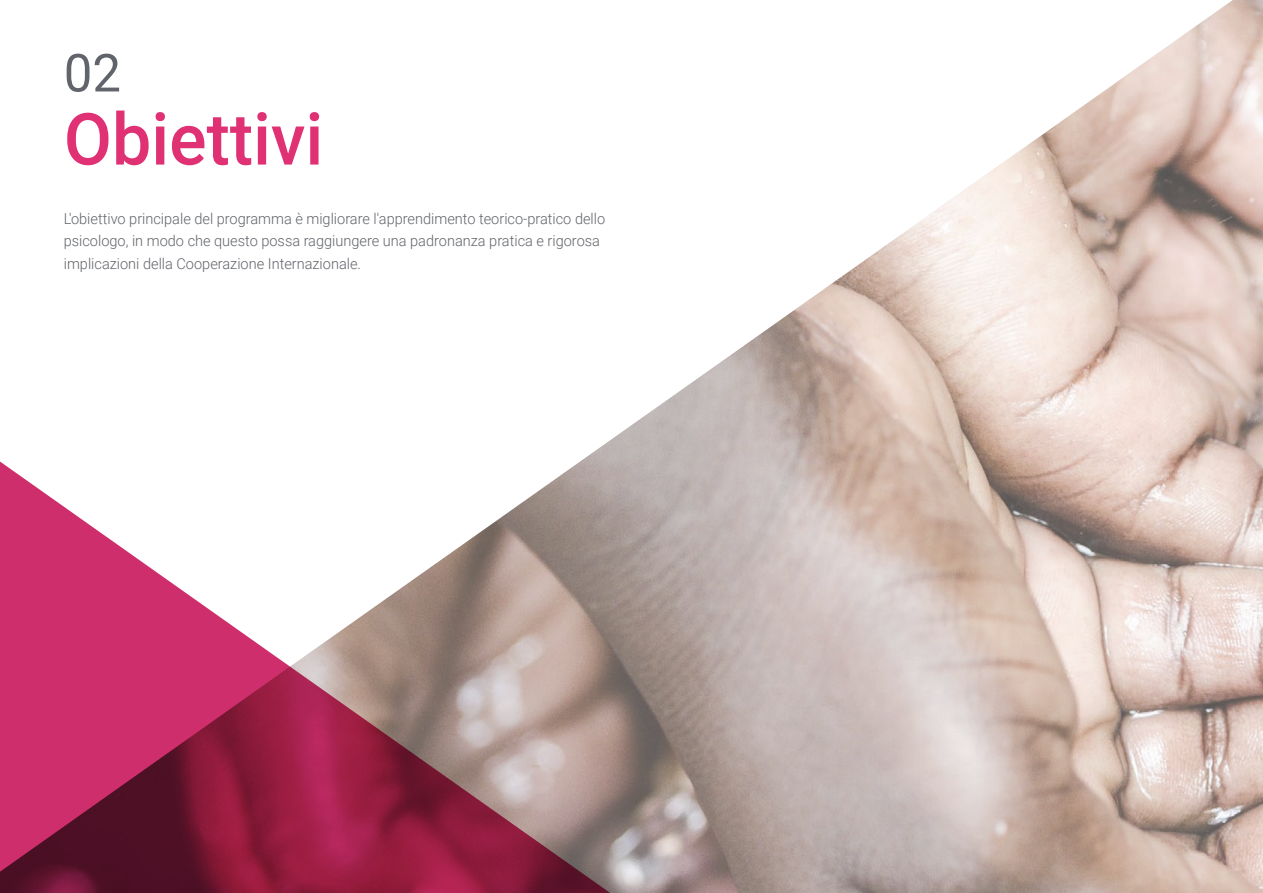
<style>
.page{position:relative;width:1263px;height:893px;background:#fff}
.page>*{position:absolute;margin:0;border:0;box-sizing:border-box;transform-origin:0 0}
.t1{font:500 72px "Roboto";color:#df3174}
.t2{font:52.5px "Roboto";color:#61646a}
.t3{font:300 15px/22.5px "Roboto";color:#61646a}
</style>
<div class="page">
<img style="left:602px;top:0;width:661px;height:893px">
<svg style="left:0;top:446px;width:640px;height:447px"></svg>
<h2 class="t2" style="left:64px;top:36px;width:59px">02</h2>
<h1 class="t1" style="left:64px;top:89px;width:261px">Obiettivi</h1>
<p class="t3" style="left:64px;top:207px;width:543px">L'obiettivo principale del programma è migliorare l'apprendimento teorico-pratico dello psicologo, in modo che questo possa raggiungere una padronanza pratica e rigorosa implicazioni della Cooperazione Internazionale.</p>
</div>
